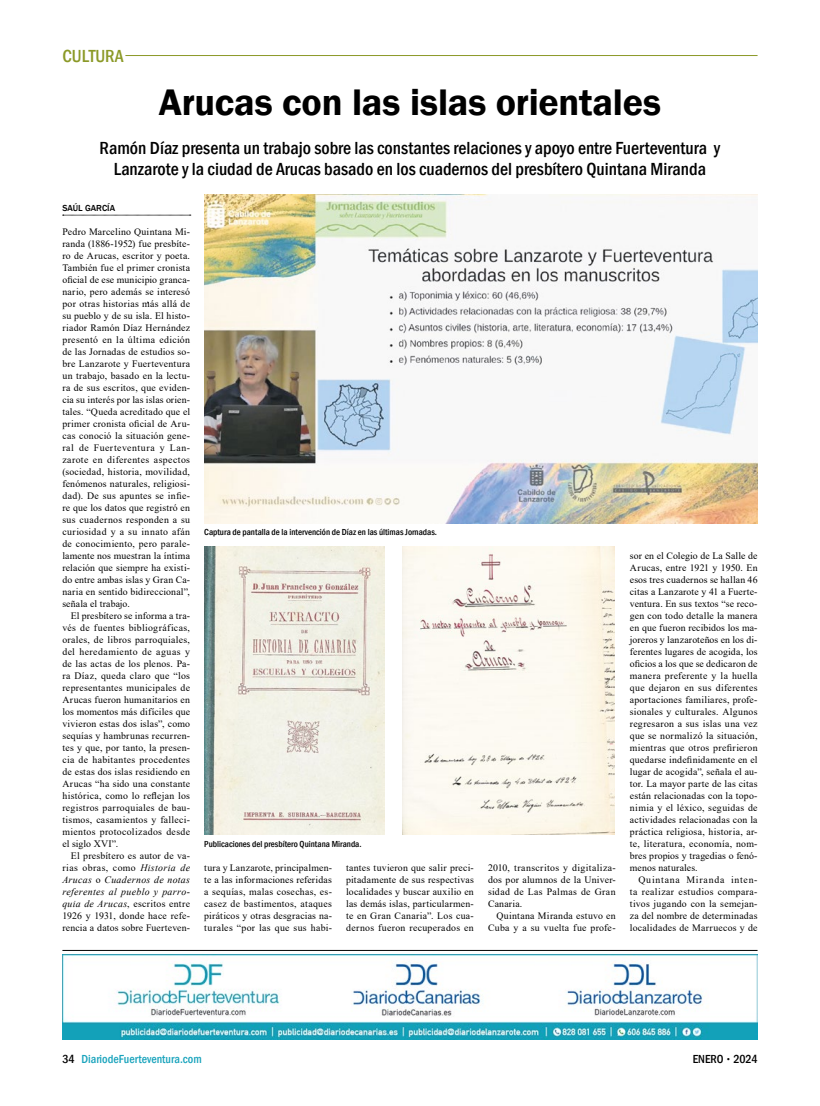
<style>
.page{position:relative;width:820px;height:1106px;background:#fff}
.page>*{position:absolute;margin:0;border:0;box-sizing:border-box;transform-origin:0 0}
.t1{font:600 38px "Franklin Gothic";letter-spacing:-.005em;color:#000}
.t2{font:500 condensed 18px/21px "Franklin Gothic";color:#000;text-align:center}
.t3{font:500 condensed 18px "Franklin Gothic";color:#8b9927}
.t4{font:500 condensed 12px "Franklin Gothic";color:#18a3bc}
.t5{font:500 condensed 12px "Franklin Gothic";color:#000}
.t6{font:9.8px/12px "Times New Roman";letter-spacing:.025em;color:#000;text-align:justify}
.t7{font:500 condensed 9px "Franklin Gothic";color:#000}
.t8{font:500 9px "Franklin Gothic";color:#000}
.s1{font-style:italic}
.s2{color:#000}
.s3{font-size:8px}
</style>
<div class="page">
<hr style="left:125px;top:55px;width:632px;height:1px;background:#8b9927">
<img style="left:204px;top:546px;width:181px;height:288px">
<img style="left:402px;top:546px;width:212px;height:288px">
<svg style="left:63px;top:215px;width:128px;height:1px"></svg>
<img style="left:204px;top:194px;width:553px;height:329px">
<img style="left:63px;top:954px;width:693px;height:85px">
<hr style="left:62px;top:950px;width:695px;height:1px;background:#000">
<h2 class="t3" style="left:62px;top:44px;width:63px">CULTURA</h2>
<h1 class="t1" style="left:159px;top:78px;width:503px">Arucas con las islas orientales</h1>
<h2 class="t2" style="left:99px;top:138px;width:622px">Ramón Díaz presenta un trabajo sobre las constantes relaciones y apoyo entre Fuerteventura y<br>Lanzarote y la ciudad de Arucas basado en los cuadernos del presbítero Quintana Miranda</h2>
<p class="t8" style="left:62px;top:202px;width:54px">SAÚL GARCÍA</p>
<p class="t6" style="left:62px;top:225px;width:129px">Pedro Marcelino Quintana Mi&shy;randa (1886-1952) fue presbíte&shy;ro de Arucas, escritor y poeta.<br>También fue el primer cronista oficial de ese municipio granca&shy;nario, pero además se interesó por otras historias más allá de su pueblo y de su isla. El histo&shy;riador Ramón Díaz Hernández presentó en la última edición de las Jornadas de estudios so&shy;bre Lanzarote y Fuerteventura un trabajo, basado en la lectu&shy;ra de sus escritos, que eviden&shy;cia su interés por las islas orien&shy;tales. “Queda acreditado que el primer cronista oficial de Aru&shy;cas conoció la situación gene&shy;ral de Fuerteventura y Lan&shy;zarote en diferentes aspectos (sociedad, historia, movilidad, fenómenos naturales, religiosi&shy;dad). De sus apuntes se infie&shy;re que los datos que registró en sus cuadernos responden a su curiosidad y a su innato afán de conocimiento, pero parale&shy;lamente nos muestran la íntima relación que siempre ha existi&shy;do entre ambas islas y Gran Ca&shy;naria en sentido bidireccional”, señala el trabajo.</p>
<p class="t6" style="left:62px;top:609px;width:129px;text-indent:9px">El presbítero se informa a tra&shy;vés de fuentes bibliográficas, orales, de libros parroquiales, del heredamiento de aguas y de las actas de los plenos. Pa&shy;ra Díaz, queda claro que “los representantes municipales de Arucas fueron humanitarios en los momentos más difíciles que vivieron estas dos islas”, como sequías y hambrunas recurren&shy;tes y que, por tanto, la presen&shy;cia de habitantes procedentes de estas dos islas residiendo en Arucas “ha sido una constante histórica, como lo reflejan los registros parroquiales de bau&shy;tismos, casamientos y falleci&shy;mientos protocolizados desde el siglo XVI”.</p>
<p class="t6" style="left:62px;top:849px;width:129px;text-indent:9px">El presbítero es autor de va&shy;rias obras, como <span class="s1">Historia de Arucas</span> o <span class="s1">Cuadernos de notas referentes al pueblo y parro&shy;quia de Arucas</span>, escritos entre 1926 y 1931, donde hace refe&shy;rencia a datos sobre Fuerteven-</p>
<p class="t7" style="left:204px;top:526px;width:234px">Captura de pantalla de la intervención de Díaz en las últimas Jornadas.</p>
<p class="t7" style="left:204px;top:838px;width:159px">Publicaciones del presbítero Quintana Miranda.</p>
<p class="t6" style="left:204px;top:861px;width:129px">tura y Lanzarote, principalmen&shy;te a las informaciones referidas a sequías, malas cosechas, es&shy;casez de bastimentos, ataques piráticos y otras desgracias na&shy;turales “por las que sus habi-</p>
<p class="t6" style="left:346px;top:861px;width:129px">tantes tuvieron que salir preci&shy;pitadamente de sus respectivas localidades y buscar auxilio en las demás islas, particularmen&shy;te en Gran Canaria”. Los cua&shy;dernos fueron recuperados en</p>
<p class="t6" style="left:488px;top:861px;width:129px">2010, transcritos y digitaliza&shy;dos por alumnos de la Univer&shy;sidad de Las Palmas de Gran Canaria.</p>
<p class="t6" style="left:488px;top:909px;width:129px;text-align:right">Quintana Miranda estuvo en<br>Cuba y a su vuelta fue profe-</p>
<p class="t6" style="left:629px;top:549px;width:129px">sor en el Colegio de La Salle de Arucas, entre 1921 y 1950. En esos tres cuadernos se hallan 46 citas a Lanzarote y 41 a Fuerte&shy;ventura. En sus textos “se reco&shy;gen con todo detalle la manera en que fueron recibidos los ma&shy;joreros y lanzaroteños en los di&shy;ferentes lugares de acogida, los oficios a los que se dedicaron de manera preferente y la huella que dejaron en sus diferentes aportaciones familiares, profe&shy;sionales y culturales. Algunos regresaron a sus islas una vez que se normalizó la situación, mientras que otros prefirieron quedarse indefinidamente en el lugar de acogida”, señala el au&shy;tor. La mayor parte de las citas están relacionadas con la topo&shy;nimia y el léxico, seguidas de actividades relacionadas con la práctica religiosa, historia, ar&shy;te, literatura, economía, nom&shy;bres propios y tragedias o fenó&shy;menos naturales.</p>
<p class="t6" style="left:629px;top:873px;width:129px;text-indent:9px">Quintana Miranda inten&shy;ta realizar estudios compara&shy;tivos jugando con la semejan&shy;za del nombre de determinadas localidades de Marruecos y de</p>
<p class="t4" style="left:62px;top:1050px;width:141px"><span class="s2">34</span> DiariodeFuerteventura.com</p>
<p class="t5" style="left:692px;top:1050px;width:66px">ENERO <span class="s3">•</span> 2024</p>
</div>
